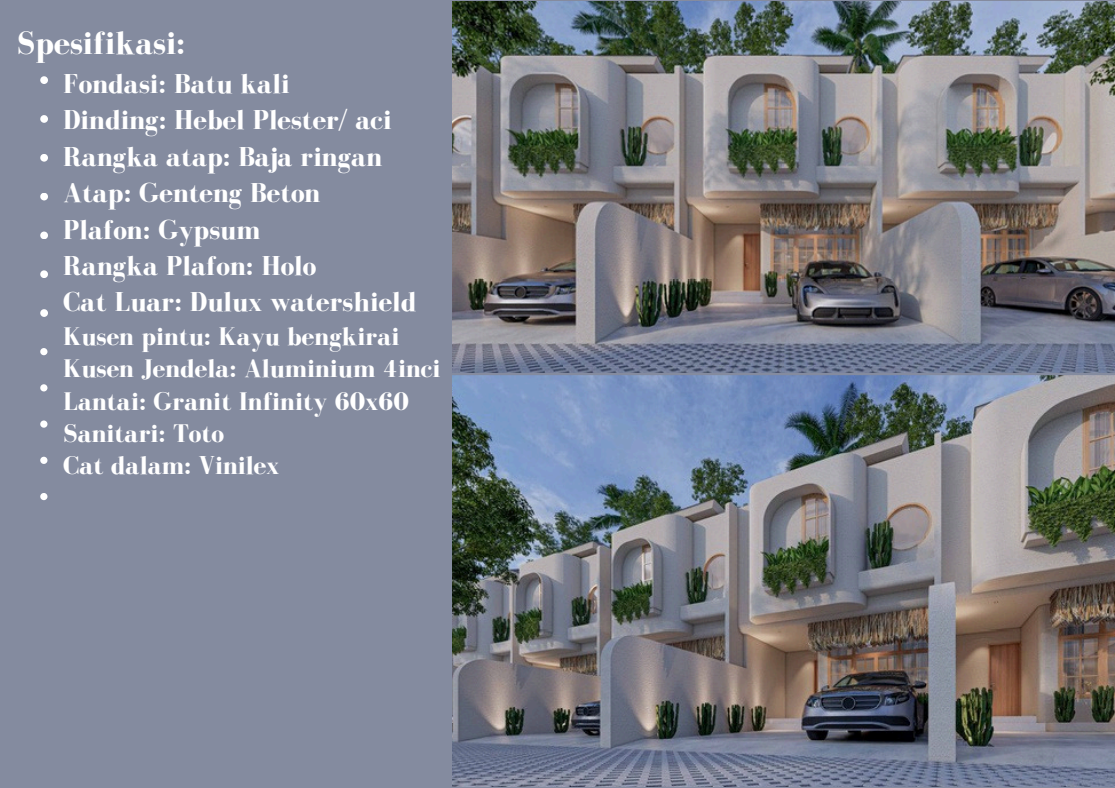
<style>
.page{position:relative;width:1115px;height:788px;background:#848b9f}
.page>*{position:absolute;margin:0;border:0;box-sizing:border-box;transform-origin:0 0}
.t1{font:700 33.27px "Bodoni FLF";color:#fff}
.t2{font:700 28.1px/36.4px "Bodoni FLF";color:#fff}
.t3{font:700 26.23px/32.2px "Bodoni FLF";color:#fff}
</style>
<div class="page">
<img style="left:453px;top:1px;width:661px;height:785px">
<svg style="left:40px;top:76px;width:8px;height:8px"></svg>
<svg style="left:40px;top:115px;width:8px;height:8px"></svg>
<svg style="left:40px;top:154px;width:8px;height:8px"></svg>
<svg style="left:40px;top:193px;width:8px;height:7px"></svg>
<svg style="left:40px;top:231px;width:8px;height:8px"></svg>
<svg style="left:40px;top:270px;width:8px;height:8px"></svg>
<svg style="left:40px;top:309px;width:8px;height:8px"></svg>
<svg style="left:40px;top:348px;width:7px;height:7px"></svg>
<svg style="left:40px;top:384px;width:7px;height:7px"></svg>
<svg style="left:40px;top:420px;width:7px;height:8px"></svg>
<svg style="left:40px;top:457px;width:7px;height:7px"></svg>
<svg style="left:40px;top:493px;width:7px;height:7px"></svg>
<p class="t1" style="left:17px;top:25px;width:170px">Spesifikasi:</p>
<p class="t2" style="left:63px;top:65px;width:355px">Fondasi: Batu kali<br>Dinding: Hebel Plester/ aci<br>Rangka atap: Baja ringan<br>Atap: Genteng Beton<br>Plafon: Gypsum<br>Rangka Plafon: Holo<br>Cat Luar: Dulux watershield</p>
<p class="t3" style="left:63px;top:320px;width:379px">Kusen pintu: Kayu bengkirai<br>Kusen Jendela: Aluminium 4inci<br>Lantai: Granit Infinity 60x60<br>Sanitari: Toto<br>Cat dalam: Vinilex</p>
</div>
